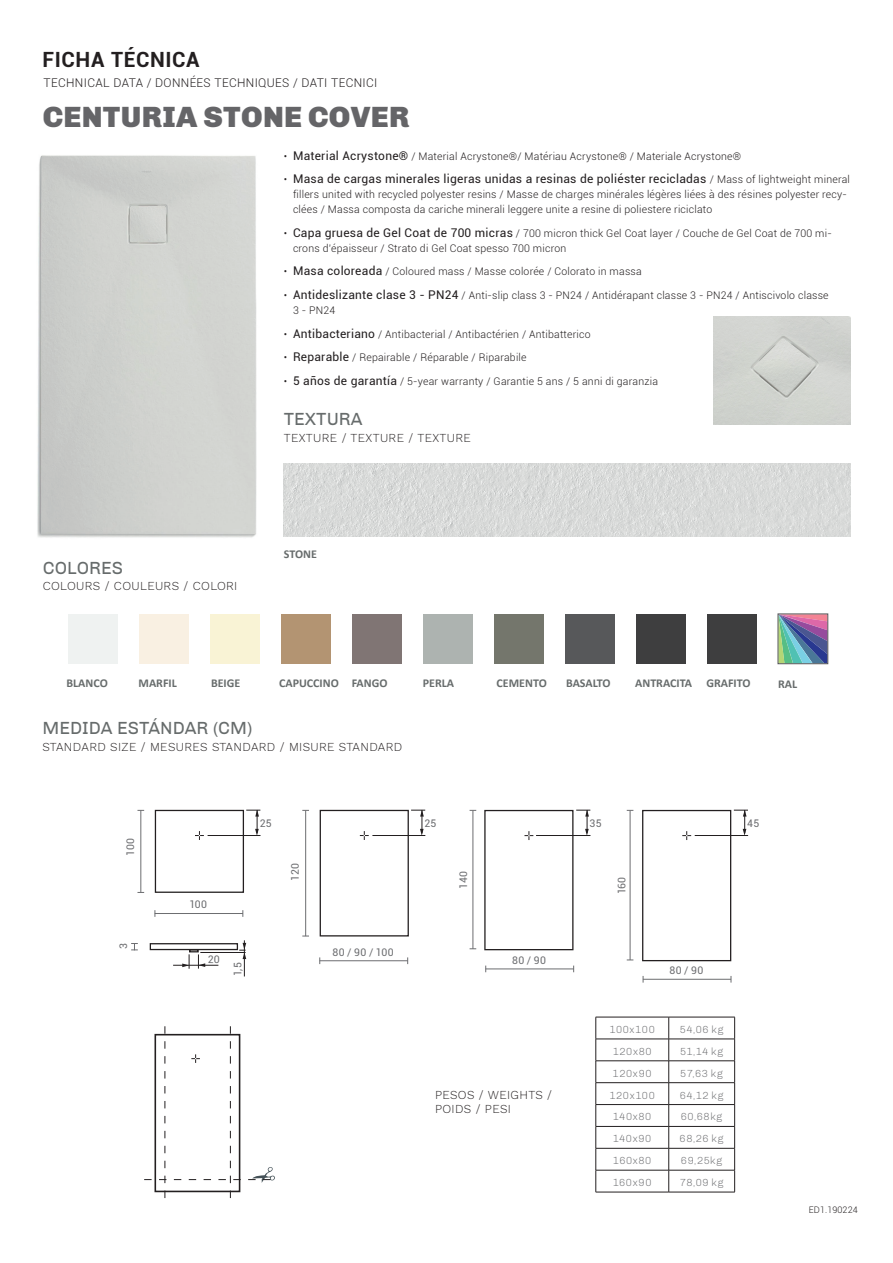
<style>
.page{position:relative;width:893px;height:1263px;background:#fff}
.page>*{position:absolute;margin:0;border:0;box-sizing:border-box;transform-origin:0 0}
.t1{font:900 30px "Chivo";letter-spacing:.01em;color:#656568}
.t2{font:700 21px "Roboto";letter-spacing:.03em;color:#231f20}
.t3{font:18px "Chivo";color:#676c6c}
.t4{font:300 12px/14.4px "Work Sans";letter-spacing:.03em;color:#231f20}
.t5{font:12px "Roboto";letter-spacing:.02em;color:#231f20}
.t6{font:700 12px "Calibri";color:#676c6c}
.t7{font:300 12px "Roboto";letter-spacing:.03em;color:#231f20}
.t8{font:300 10.5px/15px "Roboto";letter-spacing:.02em;color:#231f20}
.t9{font:300 10.5px "Chivo";letter-spacing:.03em;color:#6c6d70}
.t10{font:10.5px "Roboto";letter-spacing:.025em;color:#6c6d70}
.t11{font:300 9px "Roboto";letter-spacing:.01em;color:#231f20}
.s1{font-weight:400;font-size:12px}
.s2{font-weight:300;font-size:10.5px}
</style>
<div class="page">
<div style="left:68px;top:614px;width:50px;height:49px;background:#eff2f1"></div>
<div style="left:139px;top:614px;width:50px;height:49px;background:#f9f0e2"></div>
<div style="left:210px;top:614px;width:50px;height:49px;background:#f9f3d5"></div>
<div style="left:281px;top:614px;width:50px;height:49px;background:#b39472"></div>
<div style="left:352px;top:614px;width:50px;height:49px;background:#807574"></div>
<div style="left:423px;top:614px;width:50px;height:49px;background:#adb3b0"></div>
<div style="left:494px;top:614px;width:50px;height:49px;background:#74766c"></div>
<div style="left:565px;top:614px;width:50px;height:49px;background:#57585a"></div>
<div style="left:636px;top:614px;width:50px;height:49px;background:#3e3e3f"></div>
<div style="left:707px;top:614px;width:50px;height:49px;background:#3e3e3f"></div>
<svg style="left:780px;top:616px;width:46px;height:46px;background:#7383a3"></svg>
<div style="left:778px;top:614px;width:50px;height:50px;border:1px solid #57585a"></div>
<img style="left:37px;top:155px;width:220px;height:383px">
<img style="left:284px;top:463px;width:566px;height:74px">
<div style="left:320px;top:810px;width:89px;height:126px;border:1px solid #231f20"></div>
<div style="left:155px;top:810px;width:89px;height:83px;border:1px solid #231f20"></div>
<div style="left:150px;top:943px;width:88px;height:7px;border:1px solid #231f20"></div>
<svg style="left:360px;top:831px;width:9px;height:9px"></svg>
<svg style="left:195px;top:831px;width:9px;height:9px"></svg>
<div style="left:484px;top:810px;width:89px;height:140px;border:1px solid #231f20"></div>
<div style="left:642px;top:810px;width:89px;height:151px;border:1px solid #231f20"></div>
<svg style="left:524px;top:831px;width:9px;height:9px"></svg>
<svg style="left:682px;top:831px;width:9px;height:9px"></svg>
<hr style="left:200px;top:952px;width:46px;height:1px;background:#231f20">
<hr style="left:173px;top:965px;width:45px;height:1px;background:#231f20">
<hr style="left:244px;top:940px;width:1px;height:36px;background:#231f20">
<hr style="left:372px;top:835px;width:53px;height:1px;background:#231f20">
<hr style="left:208px;top:835px;width:52px;height:1px;background:#231f20">
<hr style="left:536px;top:835px;width:54px;height:1px;background:#231f20">
<hr style="left:695px;top:835px;width:53px;height:1px;background:#231f20">
<svg style="left:411px;top:810px;width:14px;height:25px"></svg>
<svg style="left:246px;top:810px;width:14px;height:25px"></svg>
<svg style="left:239px;top:943px;width:7px;height:16px"></svg>
<svg style="left:576px;top:810px;width:14px;height:25px"></svg>
<svg style="left:734px;top:810px;width:14px;height:25px"></svg>
<svg style="left:131px;top:943px;width:7px;height:7px"></svg>
<hr style="left:305px;top:810px;width:1px;height:126px;background:#6c6d70">
<hr style="left:140px;top:810px;width:1px;height:83px;background:#6c6d70">
<hr style="left:320px;top:960px;width:88px;height:1px;background:#6c6d70">
<hr style="left:155px;top:913px;width:88px;height:1px;background:#6c6d70">
<hr style="left:486px;top:968px;width:88px;height:1px;background:#6c6d70">
<hr style="left:643px;top:979px;width:88px;height:1px;background:#6c6d70">
<hr style="left:472px;top:810px;width:1px;height:139px;background:#6c6d70">
<hr style="left:630px;top:810px;width:1px;height:150px;background:#6c6d70">
<svg style="left:144px;top:1026px;width:131px;height:172px"></svg>
<img style="left:714px;top:317px;width:136px;height:107px">
<hr style="left:596px;top:1017px;width:73px;height:1px;background:#231f20">
<hr style="left:669px;top:1017px;width:66px;height:1px;background:#231f20">
<hr style="left:596px;top:1039px;width:73px;height:1px;background:#231f20">
<hr style="left:669px;top:1039px;width:66px;height:1px;background:#231f20">
<hr style="left:596px;top:1060px;width:73px;height:1px;background:#231f20">
<hr style="left:669px;top:1060px;width:66px;height:1px;background:#231f20">
<hr style="left:596px;top:1082px;width:73px;height:1px;background:#231f20">
<hr style="left:669px;top:1082px;width:66px;height:1px;background:#231f20">
<hr style="left:596px;top:1104px;width:73px;height:1px;background:#231f20">
<hr style="left:669px;top:1104px;width:66px;height:1px;background:#231f20">
<hr style="left:596px;top:1126px;width:73px;height:1px;background:#231f20">
<hr style="left:669px;top:1126px;width:66px;height:1px;background:#231f20">
<hr style="left:596px;top:1148px;width:73px;height:1px;background:#231f20">
<hr style="left:669px;top:1148px;width:66px;height:1px;background:#231f20">
<hr style="left:596px;top:1170px;width:73px;height:1px;background:#231f20">
<hr style="left:669px;top:1170px;width:66px;height:1px;background:#231f20">
<hr style="left:596px;top:1192px;width:73px;height:1px;background:#231f20">
<hr style="left:669px;top:1192px;width:66px;height:1px;background:#231f20">
<svg style="left:595px;top:1017px;width:1px;height:175px"></svg>
<svg style="left:668px;top:1017px;width:1px;height:175px"></svg>
<svg style="left:734px;top:1017px;width:1px;height:175px"></svg>
<svg style="left:182px;top:949px;width:37px;height:20px"></svg>
<h2 class="t2" style="left:43px;top:45px;width:159px">FICHA TÉCNICA</h2>
<p class="t7" style="left:44px;top:74px;width:335px">TECHNICAL DATA / DONNÉES TECHNIQUES / DATI TECNICI</p>
<h1 class="t1" style="left:43px;top:99px;width:368px">CENTURIA STONE COVER</h1>
<p class="t8" style="left:284px;top:148px;width:459px">• <span class="s1">Material Acrystone®</span> / Material Acrystone®/ Matériau Acrystone® / Materiale Acrystone®</p>
<p class="t5" style="left:284px;top:171px;width:568px"><span class="s2">•</span> Masa de cargas minerales ligeras unidas a resinas de poliéster recicladas <span class="s2">/ Mass of lightweight mineral</span></p>
<p class="t8" style="left:293px;top:187px;width:555px">fillers united with recycled polyester resins / Masse de charges minérales légères liées à des résines polyester recy&shy;clées / Massa composta da cariche minerali leggere unite a resine di poliestere riciclato</p>
<p class="t8" style="left:293px;top:225px;width:540px;text-indent:-9px">• <span class="s1">Capa gruesa de Gel Coat de 700 micras</span> / 700 micron thick Gel Coat layer / Couche de Gel Coat de 700 mi&shy;crons d’épaisseur / Strato di Gel Coat spesso 700 micron</p>
<p class="t8" style="left:284px;top:264px;width:359px">• <span class="s1">Masa coloreada</span> / Coloured mass / Masse colorée / Colorato in massa</p>
<p class="t8" style="left:293px;top:287px;width:537px;text-indent:-9px">• <span class="s1">Antideslizante clase 3 - PN24</span> / Anti-slip class 3 - PN24 / Antidérapant classe 3 - PN24 / Antiscivolo classe<br>3 - PN24</p>
<p class="t8" style="left:284px;top:326px;width:308px">• <span class="s1">Antibacteriano</span> / Antibacterial / Antibactérien / Antibatterico</p>
<p class="t8" style="left:284px;top:349px;width:244px">• <span class="s1">Reparable</span> / Repairable / Réparable / Riparabile</p>
<p class="t8" style="left:284px;top:373px;width:376px">• <span class="s1">5 años de garantía</span> / 5-year warranty / Garantie 5 ans / 5 anni di garanzia</p>
<h3 class="t3" style="left:284px;top:408px;width:80px">TEXTURA</h3>
<p class="t4" style="left:284px;top:430px;width:188px">TEXTURE / TEXTURE / TEXTURE</p>
<h3 class="t3" style="left:43px;top:557px;width:82px">COLORES</h3>
<p class="t4" style="left:43px;top:579px;width:196px">COLOURS / COULEURS / COLORI</p>
<p class="t6" style="left:284px;top:545px;width:35px">STONE</p>
<p class="t6" style="left:66px;top:675px;width:43px">BLANCO</p>
<p class="t6" style="left:139px;top:675px;width:40px">MARFIL</p>
<p class="t6" style="left:211px;top:675px;width:31px">BEIGE</p>
<p class="t6" style="left:279px;top:675px;width:110px">CAPUCCINO FANGO</p>
<p class="t6" style="left:423px;top:675px;width:33px">PERLA</p>
<p class="t6" style="left:497px;top:675px;width:52px">CEMENTO</p>
<p class="t6" style="left:566px;top:675px;width:46px">BASALTO</p>
<p class="t6" style="left:635px;top:675px;width:117px">ANTRACITA GRAFITO</p>
<p class="t6" style="left:778px;top:675px;width:21px">RAL</p>
<h3 class="t3" style="left:43px;top:717px;width:211px">MEDIDA ESTÁNDAR (CM)</h3>
<p class="t4" style="left:43px;top:739px;width:361px">STANDARD SIZE / MESURES STANDARD / MISURE STANDARD</p>
<p class="t10" style="left:123px;top:856px;width:19px;rotate:-90deg">100</p>
<p class="t10" style="left:116px;top:949px;width:7px;rotate:-90deg">3</p>
<p class="t10" style="left:189px;top:897px;width:19px">100</p>
<p class="t10" style="left:260px;top:815px;width:13px">25</p>
<p class="t10" style="left:424px;top:815px;width:13px">25</p>
<p class="t10" style="left:288px;top:881px;width:19px;rotate:-90deg">120</p>
<p class="t10" style="left:230px;top:976px;width:15px;rotate:-90deg">1,5</p>
<p class="t10" style="left:333px;top:944px;width:63px">80 / 90 / 100</p>
<p class="t10" style="left:590px;top:815px;width:13px">35</p>
<p class="t10" style="left:747px;top:815px;width:14px">45</p>
<p class="t10" style="left:456px;top:889px;width:19px;rotate:-90deg">140</p>
<p class="t10" style="left:614px;top:894px;width:19px;rotate:-90deg">160</p>
<p class="t10" style="left:512px;top:953px;width:35px">80 / 90</p>
<p class="t10" style="left:669px;top:963px;width:35px">80 / 90</p>
<p class="t4" style="left:435px;top:1087px;width:118px">PESOS / WEIGHTS /<br>POIDS / PESI</p>
<p class="t9" style="left:609px;top:1023px;width:47px">100x100</p>
<p class="t9" style="left:680px;top:1023px;width:46px">54,06 kg</p>
<p class="t9" style="left:613px;top:1045px;width:41px">120x80</p>
<p class="t9" style="left:680px;top:1045px;width:45px">51,14 kg</p>
<p class="t9" style="left:613px;top:1067px;width:41px">120x90</p>
<p class="t9" style="left:680px;top:1067px;width:44px">57,63 kg</p>
<p class="t9" style="left:609px;top:1089px;width:47px">120x100</p>
<p class="t9" style="left:680px;top:1089px;width:46px">64,12 kg</p>
<p class="t9" style="left:613px;top:1111px;width:40px">140x80</p>
<p class="t9" style="left:681px;top:1111px;width:43px">60,68kg</p>
<p class="t9" style="left:613px;top:1132px;width:40px">140x90</p>
<p class="t9" style="left:680px;top:1132px;width:46px">68,26 kg</p>
<p class="t9" style="left:613px;top:1154px;width:40px">160x80</p>
<p class="t9" style="left:681px;top:1154px;width:43px">69,25kg</p>
<p class="t9" style="left:613px;top:1176px;width:41px">160x90</p>
<p class="t9" style="left:680px;top:1176px;width:45px">78,09 kg</p>
<p class="t11" style="left:809px;top:1204px;width:50px">ED1.190224</p>
</div>
